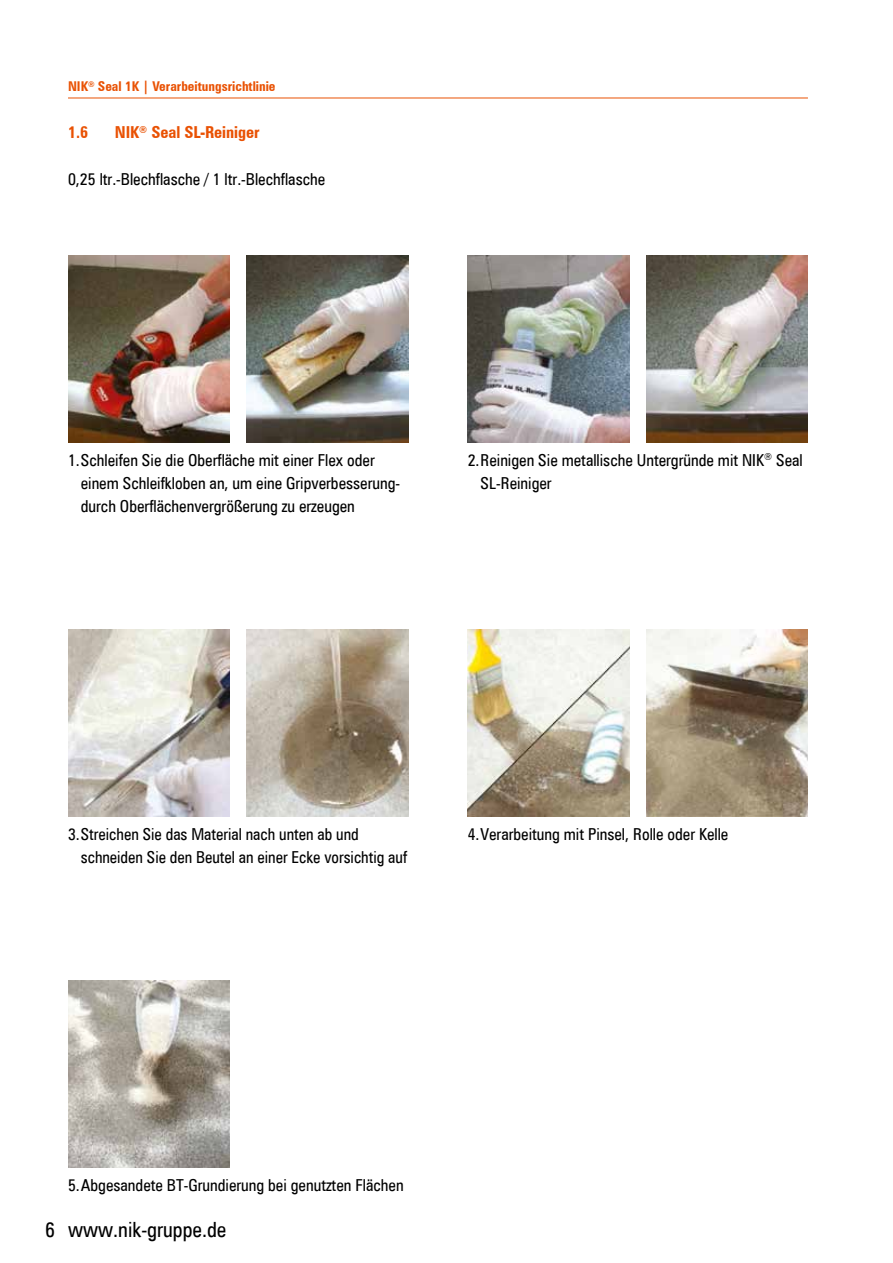
<style>
.page{position:relative;width:893px;height:1263px;background:#fff}
.page>*{position:absolute;margin:0;border:0;box-sizing:border-box;transform-origin:0 0}
.t1{font:condensed 21px "Zurich BT";color:#000}
.t2{font:condensed 16.5px/23.4px "Zurich BT";color:#000}
.t3{font:700 condensed 16.5px "Zurich BT";color:#e95103}
.t4{font:700 condensed 13.5px "Zurich BT";color:#e95103}
</style>
<div class="page">
<hr style="left:68px;top:98px;width:740px;height:1px;background:#e95103">
<img style="left:68px;top:255px;width:162px;height:187px">
<img style="left:247px;top:255px;width:161px;height:187px">
<img style="left:468px;top:255px;width:161px;height:187px">
<img style="left:646px;top:255px;width:162px;height:187px">
<img style="left:68px;top:629px;width:162px;height:187px">
<img style="left:247px;top:629px;width:161px;height:187px">
<img style="left:468px;top:629px;width:161px;height:187px">
<img style="left:646px;top:629px;width:162px;height:187px">
<img style="left:68px;top:980px;width:162px;height:187px">
<p class="t4" style="left:68px;top:78px;width:209px">NIK<sup>®</sup> Seal 1K | Verarbeitungsrichtlinie</p>
<p class="t3" style="left:68px;top:122px;width:22px">1.6</p>
<p class="t3" style="left:115px;top:122px;width:146px">NIK<sup>®</sup> Seal SL-Reiniger</p>
<p class="t2" style="left:68px;top:167px;width:259px">0,25 ltr.-Blechflasche / 1 ltr.-Blechflasche</p>
<p class="t2" style="left:81px;top:448px;width:321px;text-indent:-13px">1. Schleifen Sie die Oberfläche mit einer Flex oder einem Schleifkloben an, um eine Gripverbesserung&shy;durch Oberflächenvergrößerung zu erzeugen</p>
<p class="t2" style="left:480px;top:448px;width:324px;text-indent:-13px">2. Reinigen Sie metallische Untergründe mit NIK<sup>®</sup> Seal<br>SL-Reiniger</p>
<p class="t2" style="left:81px;top:822px;width:328px;text-indent:-13px">3.Streichen Sie das Material nach unten ab und schneiden Sie den Beutel an einer Ecke vorsichtig auf</p>
<p class="t2" style="left:468px;top:822px;width:262px">4. Verarbeitung mit Pinsel, Rolle oder Kelle</p>
<p class="t2" style="left:68px;top:1173px;width:337px">5. Abgesandete BT-Grundierung bei genutzten Flächen</p>
<p class="t1" style="left:45px;top:1217px;width:183px">6 www.nik-gruppe.de</p>
</div>
